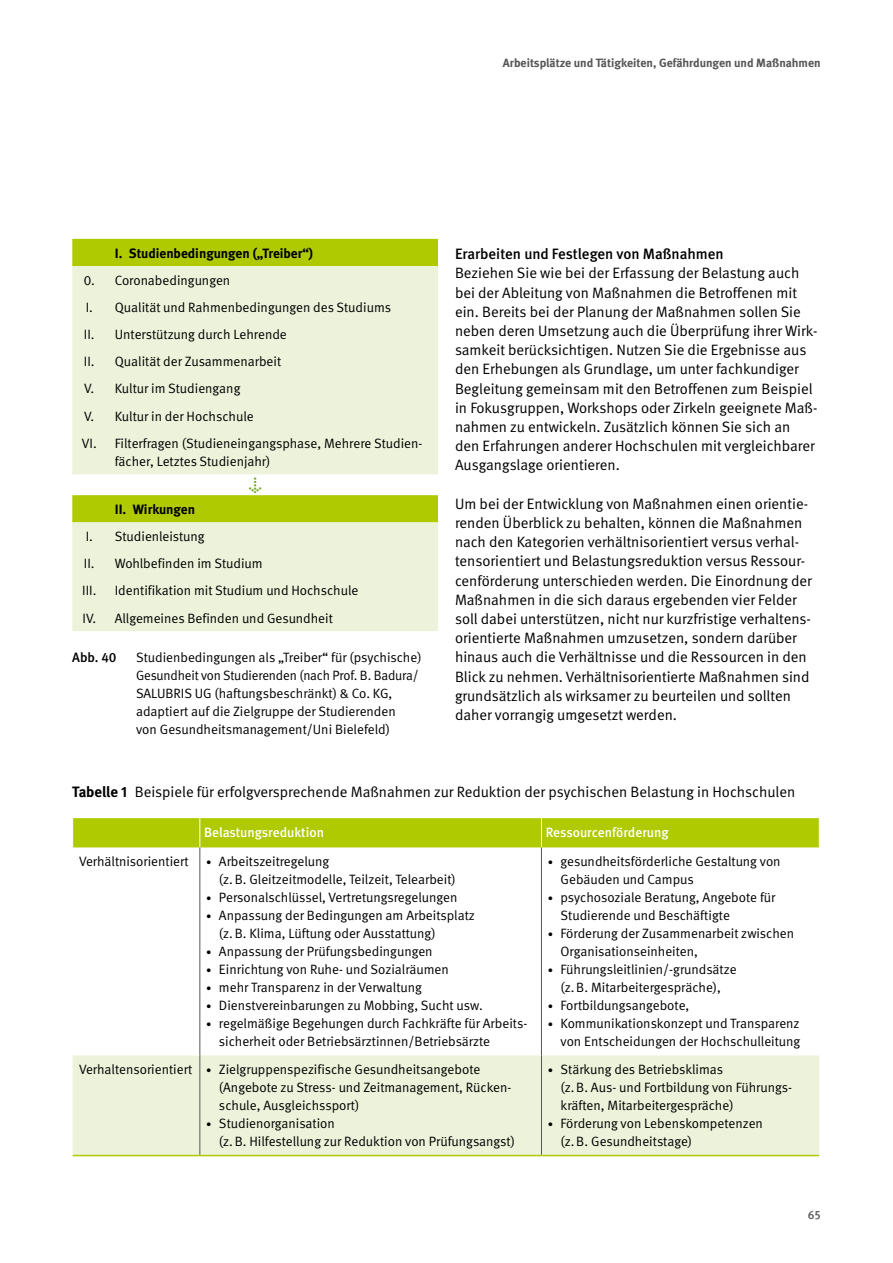
<style>
.page{position:relative;width:893px;height:1263px;background:#fff}
.page>*{position:absolute;margin:0;border:0;box-sizing:border-box;transform-origin:0 0}
.Fließtext_FT_Abstand_nach{font:15px/19.2px "DGUV Meta";color:#000}
.Fließtext_FT_medium_ZAB_vor{font:500 15px "DGUV Meta";color:#000}
.Tabellen_und_Graphen_TI{font:13.5px/18px "DGUV Meta";color:#000}
.Tabellen_und_Graphen_TK{font:700 13.5px "DGUV Meta";color:#000}
.Tabellen_und_Graphen_TK-2{font:500 13.5px "DGUV Meta";letter-spacing:-.005em;color:#fff}
.t1{font:500 13.5px "DGUV Meta";color:#000}
.Tabellen_und_Graphen_TI_zentr{font:700 13.5px "DGUV Meta";color:#72ac22}
.t2{font:700 12px "DGUV Meta";color:#565655}
.t3{font:500 12px "DGUV Meta";color:#565655}
.s1{font-weight:700}
.s2{font-size:10.5px}
</style>
<div class="page">
<div style="left:72px;top:239px;width:366px;height:27px;background:#afca00"></div>
<svg style="left:72px;top:266px;width:366px;height:365px;background:#e8f0cc"></svg>
<div style="left:73px;top:1055px;width:746px;height:100px;background:#ecf3da"></div>
<div style="left:72px;top:818px;width:748px;height:29px;background:#afca00"></div>
<hr style="left:199px;top:847px;width:1px;height:208px;background:#565655">
<hr style="left:199px;top:1055px;width:1px;height:100px;background:#565655">
<hr style="left:541px;top:847px;width:1px;height:208px;background:#565655">
<hr style="left:541px;top:1055px;width:1px;height:100px;background:#565655">
<hr style="left:73px;top:1155px;width:127px;height:1px;background:#afca00">
<hr style="left:200px;top:1155px;width:341px;height:1px;background:#afca00">
<hr style="left:541px;top:1155px;width:278px;height:1px;background:#afca00">
<p class="t2" style="left:503px;top:56px;width:319px">Arbeitsplätze und Tätigkeiten, Gefährdungen und Maßnahmen</p>
<p class="Tabellen_und_Graphen_TK" style="left:115px;top:245px;width:200px">I. Studienbedingungen („Treiber“)</p>
<p class="Tabellen_und_Graphen_TI" style="left:84px;top:271px;width:13px">0.</p>
<p class="Tabellen_und_Graphen_TI" style="left:115px;top:271px;width:117px">Coronabedingungen</p>
<p class="Tabellen_und_Graphen_TI" style="left:86px;top:299px;width:9px">I.</p>
<p class="Tabellen_und_Graphen_TI" style="left:115px;top:299px;width:278px">Qualität und Rahmenbedingungen des Studiums</p>
<p class="Tabellen_und_Graphen_TI" style="left:84px;top:326px;width:12px">II.</p>
<p class="Tabellen_und_Graphen_TI" style="left:115px;top:326px;width:174px">Unterstützung durch Lehrende</p>
<p class="Tabellen_und_Graphen_TI" style="left:84px;top:353px;width:12px">II.</p>
<p class="Tabellen_und_Graphen_TI" style="left:115px;top:353px;width:168px">Qualität der Zusammenarbeit</p>
<p class="Tabellen_und_Graphen_TI" style="left:84px;top:380px;width:12px">V.</p>
<p class="Tabellen_und_Graphen_TI" style="left:115px;top:380px;width:127px">Kultur im Studiengang</p>
<p class="Tabellen_und_Graphen_TI" style="left:84px;top:407px;width:12px">V.</p>
<p class="Tabellen_und_Graphen_TI" style="left:115px;top:407px;width:140px">Kultur in der Hochschule</p>
<p class="Tabellen_und_Graphen_TI" style="left:82px;top:434px;width:16px">VI.</p>
<p class="Tabellen_und_Graphen_TI" style="left:115px;top:434px;width:309px">Filterfragen (Studieneingangsphase, Mehrere Studien&shy;fächer, Letztes Studienjahr)</p>
<p class="Tabellen_und_Graphen_TI_zentr" style="left:247px;top:476px;width:18px">↓</p>
<p class="Tabellen_und_Graphen_TK" style="left:115px;top:501px;width:82px">II. Wirkungen</p>
<p class="Tabellen_und_Graphen_TI" style="left:86px;top:528px;width:9px">I.</p>
<p class="Tabellen_und_Graphen_TI" style="left:115px;top:528px;width:91px">Studienleistung</p>
<p class="Tabellen_und_Graphen_TI" style="left:84px;top:555px;width:12px">II.</p>
<p class="Tabellen_und_Graphen_TI" style="left:115px;top:555px;width:149px">Wohlbefinden im Studium</p>
<p class="Tabellen_und_Graphen_TI" style="left:82px;top:582px;width:16px">III.</p>
<p class="Tabellen_und_Graphen_TI" style="left:115px;top:582px;width:245px">Identifikation mit Studium und Hochschule</p>
<p class="Tabellen_und_Graphen_TI" style="left:83px;top:609px;width:15px">IV.</p>
<p class="Tabellen_und_Graphen_TI" style="left:115px;top:609px;width:220px">Allgemeines Befinden und Gesundheit</p>
<p class="t1" style="left:72px;top:650px;width:46px">Abb. 40</p>
<p class="Tabellen_und_Graphen_TI" style="left:136px;top:649px;width:287px">Studienbedingungen als „Treiber“ für (psychische)<br>Gesundheit von Studierenden (nach Prof. B. Badura/ SALUBRIS UG (haftungsbeschränkt) &amp; Co. KG, adaptiert auf die Zielgruppe der Studierenden<br>von Gesundheitsmanagement/Uni Bielefeld)</p>
<h4 class="Fließtext_FT_medium_ZAB_vor" style="left:455px;top:245px;width:270px">Erarbeiten und Festlegen von Maßnahmen</h4>
<p class="Fließtext_FT_Abstand_nach" style="left:455px;top:264px;width:364px">Beziehen Sie wie bei der Erfassung der Belastung auch bei der Ableitung von Maßnahmen die Betroffenen mit ein. Bereits bei der Planung der Maßnahmen sollen Sie neben deren Umsetzung auch die Überprüfung ihrer Wirk&shy;samkeit berücksichtigen. Nutzen Sie die Ergebnisse aus den Erhebungen als Grundlage, um unter fachkundiger Begleitung gemeinsam mit den Betroffenen zum Beispiel in Fokusgruppen, Workshops oder Zirkeln geeignete Maß&shy;nahmen zu entwickeln. Zusätzlich können Sie sich an den Erfahrungen anderer Hochschulen mit vergleichbarer Ausgangslage orientieren.</p>
<p class="Fließtext_FT_Abstand_nach" style="left:455px;top:494px;width:358px">Um bei der Entwicklung von Maßnahmen einen orientie&shy;renden Überblick zu behalten, können die Maßnahmen nach den Kategorien verhältnisorientiert versus verhal&shy;tensorientiert und Belastungsreduktion versus Ressour&shy;cenförderung unterschieden werden. Die Einordnung der Maßnahmen in die sich daraus ergebenden vier Felder soll dabei unterstützen, nicht nur kurzfristige verhaltens&shy;orientierte Maßnahmen umzusetzen, sondern darüber hinaus auch die Verhältnisse und die Ressourcen in den Blick zu nehmen. Verhältnisorientierte Maßnahmen sind grundsätzlich als wirksamer zu beurteilen und sollten daher vorrangig umgesetzt werden.</p>
<p class="Fließtext_FT_Abstand_nach" style="left:72px;top:782px;width:724px"><span class="s1">Tabelle 1</span> Beispiele für erfolgversprechende Maßnahmen zur Reduktion der psychischen Belastung in Hochschulen</p>
<p class="Tabellen_und_Graphen_TK-2" style="left:204px;top:824px;width:121px">Belastungsreduktion</p>
<p class="Tabellen_und_Graphen_TK-2" style="left:546px;top:824px;width:124px">Ressourcenförderung</p>
<p class="Tabellen_und_Graphen_TI" style="left:79px;top:853px;width:111px">Verhältnisorientiert</p>
<p class="Tabellen_und_Graphen_TI" style="left:219px;top:853px;width:238px;text-indent:-13px"><span class="s2">•</span> Arbeitszeitregelung<br>(z.B. Gleitzeitmodelle, Teilzeit, Telearbeit)</p>
<p class="Tabellen_und_Graphen_TI" style="left:206px;top:889px;width:253px"><span class="s2">•</span> Personalschlüssel, Vertretungsregelungen</p>
<p class="Tabellen_und_Graphen_TI" style="left:219px;top:907px;width:257px;text-indent:-13px"><span class="s2">•</span> Anpassung der Bedingungen am Arbeitsplatz (z.B. Klima, Lüftung oder Ausstattung)</p>
<p class="Tabellen_und_Graphen_TI" style="left:206px;top:943px;width:228px"><span class="s2">•</span> Anpassung der Prüfungsbedingungen</p>
<p class="Tabellen_und_Graphen_TI" style="left:206px;top:961px;width:244px"><span class="s2">•</span> Einrichtung von Ruhe- und Sozialräumen</p>
<p class="Tabellen_und_Graphen_TI" style="left:206px;top:979px;width:217px"><span class="s2">•</span> mehr Transparenz in der Verwaltung</p>
<p class="Tabellen_und_Graphen_TI" style="left:206px;top:997px;width:278px"><span class="s2">•</span> Dienstvereinbarungen zu Mobbing, Sucht usw.</p>
<p class="Tabellen_und_Graphen_TI" style="left:219px;top:1015px;width:310px;text-indent:-13px"><span class="s2">•</span> regelmäßige Begehungen durch Fachkräfte für Arbeits&shy;sicherheit oder Betriebsärztinnen/Betriebsärzte</p>
<p class="Tabellen_und_Graphen_TI" style="left:561px;top:853px;width:222px;text-indent:-13px"><span class="s2">•</span> gesundheitsförderliche Gestaltung von<br>Gebäuden und Campus</p>
<p class="Tabellen_und_Graphen_TI" style="left:561px;top:889px;width:216px;text-indent:-13px"><span class="s2">•</span> psychosoziale Beratung, Angebote für<br>Studierende und Beschäftigte</p>
<p class="Tabellen_und_Graphen_TI" style="left:561px;top:925px;width:235px;text-indent:-13px"><span class="s2">•</span> Förderung der Zusammenarbeit zwischen<br>Organisationseinheiten,</p>
<p class="Tabellen_und_Graphen_TI" style="left:548px;top:961px;width:190px;text-align:center"><span class="s2">•</span> Führungsleitlinien/-grundsätze (z.B. Mitarbeitergespräche),</p>
<p class="Tabellen_und_Graphen_TI" style="left:548px;top:997px;width:143px"><span class="s2">•</span> Fortbildungsangebote,</p>
<p class="Tabellen_und_Graphen_TI" style="left:548px;top:1015px;width:254px;text-align:right"><span class="s2">•</span> Kommunikationskonzept und Transparenz von Entscheidungen der Hochschulleitung</p>
<p class="Tabellen_und_Graphen_TI" style="left:79px;top:1061px;width:115px">Verhaltensorientiert</p>
<p class="Tabellen_und_Graphen_TI" style="left:219px;top:1061px;width:294px;text-indent:-13px"><span class="s2">•</span> Zielgruppenspezifische Gesundheitsangebote (Angebote zu Stress- und Zeitmanagement, Rücken&shy;schule, Ausgleichssport)</p>
<p class="Tabellen_und_Graphen_TI" style="left:219px;top:1115px;width:297px;text-indent:-13px"><span class="s2">•</span> Studienorganisation<br>(z.B. Hilfestellung zur Reduktion von Prüfungsangst)</p>
<p class="Tabellen_und_Graphen_TI" style="left:561px;top:1061px;width:233px;text-indent:-13px"><span class="s2">•</span> Stärkung des Betriebsklimas<br>(z.B. Aus- und Fortbildung von Führungs&shy;kräften, Mitarbeitergespräche)</p>
<p class="Tabellen_und_Graphen_TI" style="left:561px;top:1115px;width:204px;text-indent:-13px"><span class="s2">•</span> Förderung von Lebenskompetenzen (z.B. Gesundheitstage)</p>
<p class="t3" style="left:808px;top:1208px;width:14px">65</p>
</div>
